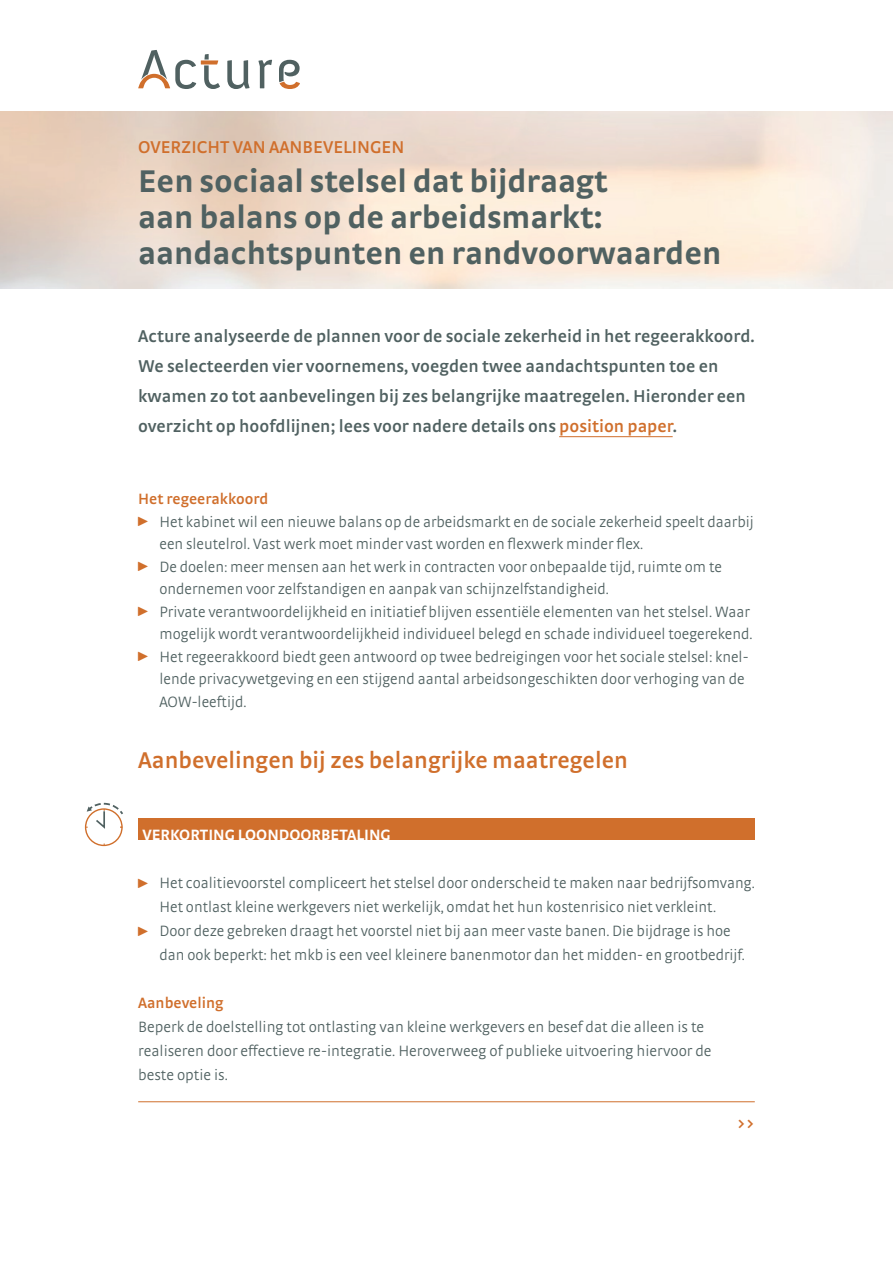
<style>
.page{position:relative;width:893px;height:1263px;background:#fff}
.page>*{position:absolute;margin:0;border:0;box-sizing:border-box;transform-origin:0 0}
.t1{font:700 33px/36px "Strada";color:#506161}
.t2{font:600 24px "Strada Pro";color:#d06f2c}
.t3{font:600 18px/30px "Strada Pro";color:#506161}
.t4{font:600 18px "Strada";color:#d06f2c}
.t5{font:300 15.75px/22.5px "Strada Pro";color:#506161}
.t6{font:600 15.75px "Strada Pro";color:#d06f2c}
.t7{font:700 15.75px "Strada";color:#fff}
.s1{color:#d06f2c}
</style>
<div class="page">
<div style="left:138px;top:819px;width:617px;height:21px;background:#d06f2c"></div>
<div style="left:85px;top:808px;width:38px;height:38px;border:1px solid #d06f2c;border-radius:50%"></div>
<svg style="left:86px;top:802px;width:37px;height:29px"></svg>
<hr style="left:559px;top:436px;width:114px;height:1px;background:#d06f2c">
<hr style="left:138px;top:1101px;width:617px;height:1px;background:#d06f2c">
<svg style="left:279px;top:60px;width:21px;height:29px"></svg>
<svg style="left:227px;top:60px;width:23px;height:29px"></svg>
<svg style="left:258px;top:60px;width:14px;height:28px"></svg>
<svg style="left:138px;top:50px;width:82px;height:39px"></svg>
<p class="t4" style="left:138px;top:137px;width:268px">OVERZICHT VAN AANBEVELINGEN</p>
<h1 class="t1" style="left:138px;top:162px;width:585px">Een sociaal stelsel dat bijdraagt<br>aan balans op de arbeidsmarkt: aandachtspunten en randvoorwaarden</h1>
<p class="t3" style="left:138px;top:320px;width:618px">Acture analyseerde de plannen voor de sociale zekerheid in het regeerakkoord.<br>We selecteerden vier voornemens, voegden twee aandachtspunten toe en kwamen zo tot aanbevelingen bij zes belangrijke maatregelen. Hieronder een overzicht op hoofdlijnen; lees voor nadere details ons <span class="s1">position paper</span>.</p>
<p class="t6" style="left:138px;top:488px;width:132px">Het regeerakkoord</p>
<p class="t5" style="left:159px;top:509px;width:596px">Het kabinet wil een nieuwe balans op de arbeidsmarkt en de sociale zekerheid speelt daarbij een sleutelrol. Vast werk moet minder vast worden en flexwerk minder flex.<br>De doelen: meer mensen aan het werk in contracten voor onbepaalde tijd, ruimte om te ondernemen voor zelfstandigen en aanpak van schijnzelfstandigheid.<br>Private verantwoordelijkheid en initiatief blijven essentiële elementen van het stelsel. Waar mogelijk wordt verantwoordelijkheid individueel belegd en schade individueel toegerekend.<br>Het regeerakkoord biedt geen antwoord op twee bedreigingen voor het sociale stelsel: knel&shy;lende privacywetgeving en een stijgend aantal arbeidsongeschikten door verhoging van de AOW-leeftijd.</p>
<h2 class="t2" style="left:138px;top:743px;width:491px">Aanbevelingen bij zes belangrijke maatregelen</h2>
<p class="t7" style="left:142px;top:825px;width:250px">VERKORTING LOONDOORBETALING</p>
<p class="t5" style="left:159px;top:870px;width:597px;line-height:24px">Het coalitievoorstel compliceert het stelsel door onderscheid te maken naar bedrijfsomvang.<br>Het ontlast kleine werkgevers niet werkelijk, omdat het hun kostenrisico niet verkleint.<br>Door deze gebreken draagt het voorstel niet bij aan meer vaste banen. Die bijdrage is hoe dan ook beperkt: het mkb is een veel kleinere banenmotor dan het midden- en grootbedrijf.</p>
<p class="t6" style="left:138px;top:992px;width:87px">Aanbeveling</p>
<p class="t5" style="left:138px;top:1014px;width:575px;line-height:24px">Beperk de doelstelling tot ontlasting van kleine werkgevers en besef dat die alleen is te realiseren door effectieve re-integratie. Heroverweeg of publieke uitvoering hiervoor de beste optie is.</p>
<p class="t6" style="left:737px;top:1112px;width:20px">&gt;&gt;</p>
</div>
